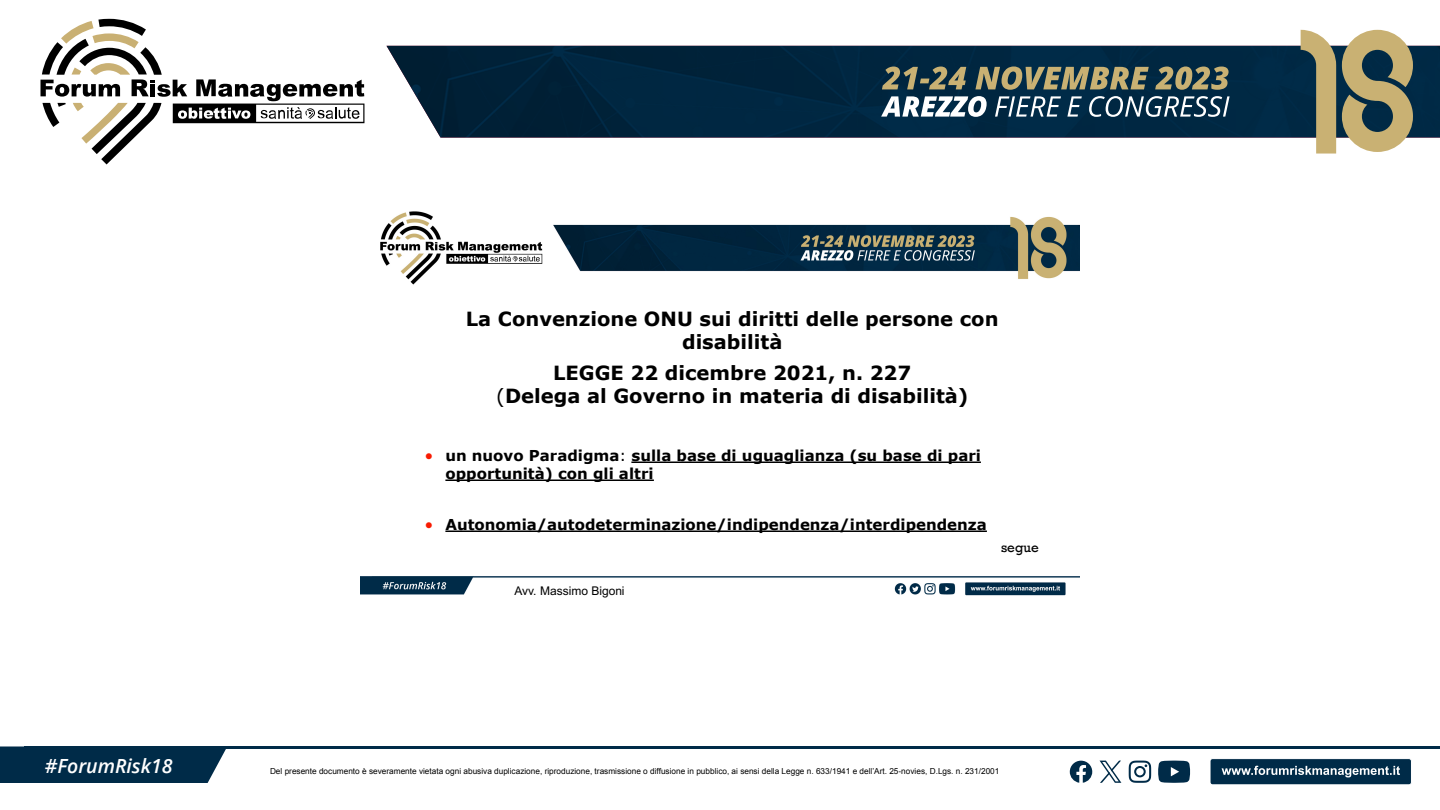
<style>
.page{position:relative;width:1440px;height:810px;background:#fff}
.page>*{position:absolute;margin:0;border:0;box-sizing:border-box;transform-origin:0 0}
.t1{font:700 19.5px/23.2px "Verdana";color:#000;text-align:center}
.t2{font:italic 600 19.5px "Open Sans";color:#fff}
.t3{font:700 15px/18px "Verdana";color:#000}
.t4{font:13.5px "Rockwell";color:#000}
.t5{font:12px "Arial";color:#000}
.t6{font:8.25px "Arial";color:#000}
.s1{font-weight:400}
.s2{color:#f81b02}
</style>
<div class="page">
<div style="left:0;top:746px;width:226px;height:37px;background:#002b48"></div>
<div style="left:1210px;top:759px;width:201px;height:26px;background:#002b48;border-radius:3px"></div>
<div style="left:1210px;top:758px;width:202px;height:27px;border:1px solid #fff;border-radius:3px"></div>
<svg style="left:1222px;top:766px;width:178px;height:11px"></svg>
<hr style="left:24px;top:746px;width:1416px;height:3px;background:#002b48">
<img style="left:386px;top:46px;width:1054px;height:92px">
<svg style="left:1342px;top:30px;width:71px;height:122px;background:#9a9575"></svg>
<svg style="left:1301px;top:30px;width:35px;height:124px;background:#929074"></svg>
<svg style="left:40px;top:19px;width:324px;height:145px"></svg>
<svg style="left:881px;top:96px;width:349px;height:21px"></svg>
<svg style="left:882px;top:66px;width:347px;height:24px;background:#656c5b"></svg>
<svg style="left:1129px;top:761px;width:22px;height:22px"></svg>
<svg style="left:1158px;top:761px;width:32px;height:22px"></svg>
<svg style="left:1070px;top:761px;width:22px;height:22px"></svg>
<svg style="left:1100px;top:761px;width:21px;height:22px"></svg>
<img style="left:360px;top:211px;width:720px;height:385px">
<svg style="left:631px;top:462px;width:350px;height:1px"></svg>
<svg style="left:445px;top:480px;width:209px;height:1px"></svg>
<svg style="left:445px;top:531px;width:542px;height:1px"></svg>
<h1 class="t1" style="left:466px;top:307px;width:534px">La Convenzione ONU sui diritti delle persone con disabilità</h1>
<h1 class="t1" style="left:496px;top:361px;width:474px">LEGGE 22 dicembre 2021, n. 227<br><span class="s1">(</span>Delega al Governo in materia di disabilità)</h1>
<h2 class="t3" style="left:445px;top:446px;width:537px;text-indent:-20px"><span class="s2">•</span> un nuovo Paradigma<span class="s1">:</span> sulla base di uguaglianza (su base di pari opportunità) con gli altri</h2>
<h2 class="t3" style="left:425px;top:515px;width:563px"><span class="s2">•</span> Autonomia/autodeterminazione/indipendenza/interdipendenza</h2>
<h3 class="t5" style="left:514px;top:582px;width:112px">Avv. Massimo Bigoni</h3>
<h3 class="t4" style="left:1001px;top:540px;width:39px">segue</h3>
<h1 class="t2" style="left:45px;top:752px;width:129px">#ForumRisk18</h1>
<p class="t6" style="left:270px;top:766px;width:731px">Del presente documento è severamente vietata ogni abusiva duplicazione, riproduzione, trasmissione o diffusione in pubblico, ai sensi della Legge n. 633/1941 e dell’Art. 25-novies, D.Lgs. n. 231/2001</p>
</div>
